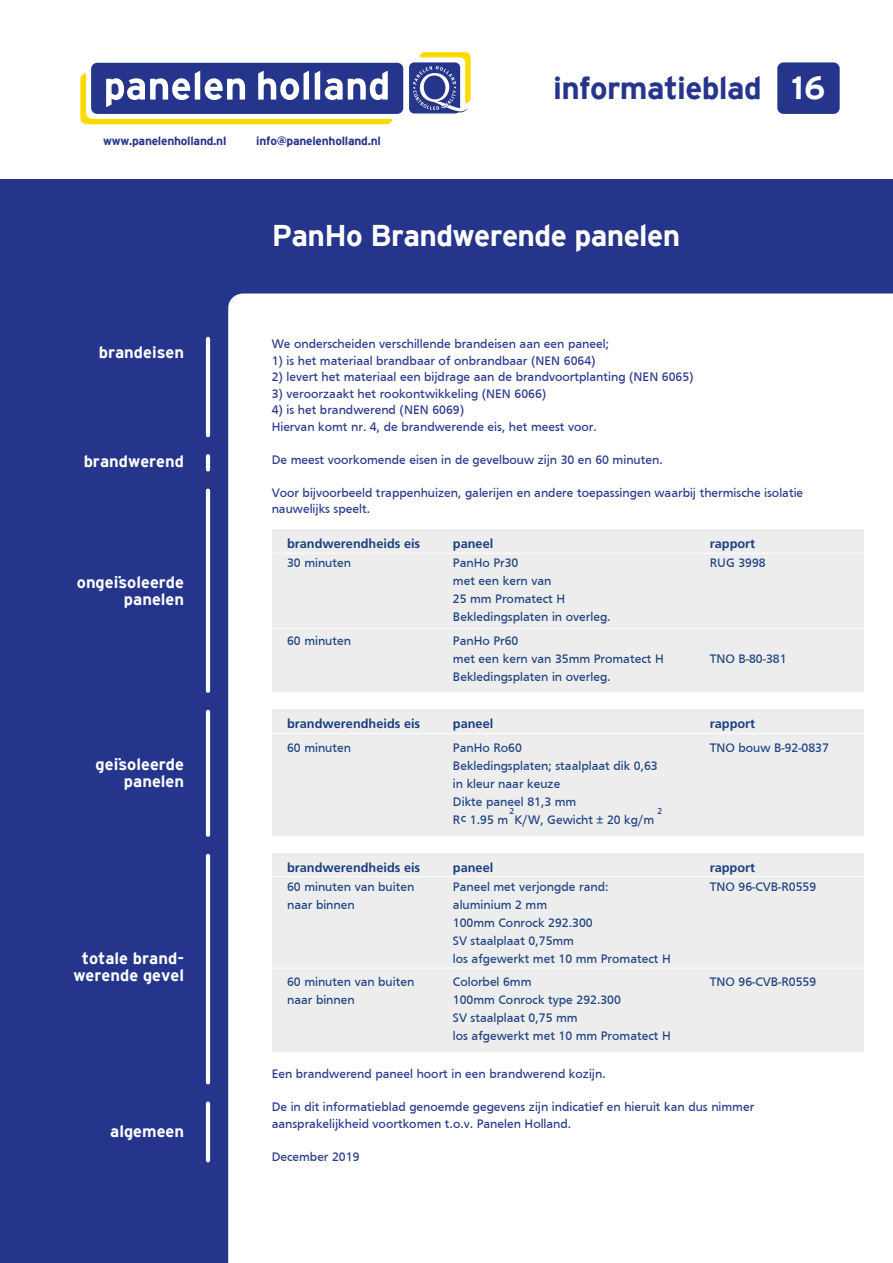
<style>
.page{position:relative;width:893px;height:1263px;background:#fff}
.page>*{position:absolute;margin:0;border:0;box-sizing:border-box;transform-origin:0 0}
.t1{font:700 32.1px "Interstate";color:#fff}
.t2{font:700 31.5px "Interstate";letter-spacing:-.02em;color:#26358c}
.t3{font:700 30px "Interstate";letter-spacing:-.02em;color:#fff}
.t4{font:700 16.5px/16.6px "Interstate";color:#fff;text-align:right}
.t5{font:12.75px/16.5px "Frutiger";color:#26358c}
.t6{font:12.75px/18px "Frutiger";color:#1a407f}
.t7{font:700 12.75px "Frutiger LT Std";color:#1a407f}
.t8{font:700 12px "Interstate";letter-spacing:-.02em;color:#26358c}
.t9{font:8.85px "Frutiger";color:#1a407f}
</style>
<div class="page">
<div style="left:0;top:178px;width:893px;height:1085px;background:#26358c"></div>
<div style="left:228px;top:293px;width:665px;height:970px;background:#fff"></div>
<div style="left:777px;top:62px;width:63px;height:52px;background:#26358c;border-radius:6px"></div>
<div style="left:91px;top:63px;width:312px;height:51px;background:#26358c;border-radius:6px"></div>
<svg style="left:80px;top:71px;width:312px;height:53px"></svg>
<div style="left:409px;top:62px;width:51px;height:51px;background:#26358c;border-radius:5px"></div>
<svg style="left:413px;top:52px;width:58px;height:60px"></svg>
<hr style="left:206px;top:489px;width:4px;height:204px;background:#fff;border-radius:2px">
<hr style="left:206px;top:337px;width:4px;height:100px;background:#fff;border-radius:2px">
<hr style="left:206px;top:710px;width:4px;height:127px;background:#fff;border-radius:2px">
<hr style="left:206px;top:454px;width:4px;height:18px;background:#fff;border-radius:2px">
<hr style="left:206px;top:1101px;width:4px;height:61px;background:#fff;border-radius:2px">
<hr style="left:206px;top:854px;width:4px;height:230px;background:#fff;border-radius:2px">
<div style="left:272px;top:530px;width:591px;height:162px;background:#ededed"></div>
<div style="left:272px;top:710px;width:591px;height:126px;background:#ededed"></div>
<div style="left:272px;top:854px;width:591px;height:198px;background:#ededed"></div>
<hr style="left:259px;top:628px;width:623px;height:1px;background:#fff">
<hr style="left:259px;top:733px;width:623px;height:1px;background:#fff">
<hr style="left:255px;top:553px;width:623px;height:1px;background:#fff">
<hr style="left:255px;top:876px;width:623px;height:1px;background:#fff">
<hr style="left:255px;top:968px;width:623px;height:1px;background:#fff">
<p class="t8" style="left:103px;top:134px;width:125px">www.panelenholland.nl</p>
<p class="t8" style="left:256px;top:134px;width:126px">info@panelenholland.nl</p>
<h2 class="t2" style="left:553px;top:70px;width:210px">informatieblad</h2>
<h3 class="t3" style="left:272px;top:218px;width:410px">PanHo Brandwerende panelen</h3>
<h1 class="t1" style="left:787px;top:69px;width:40px">16</h1>
<p class="t4" style="left:99px;top:343px;width:87px">brandeisen</p>
<p class="t4" style="left:84px;top:453px;width:102px">brandwerend</p>
<p class="t4" style="left:77px;top:574px;width:109px">ongeïsoleerde panelen</p>
<p class="t4" style="left:96px;top:756px;width:90px">geïsoleerde panelen</p>
<p class="t4" style="left:73px;top:950px;width:112px;text-align:center">totale brand&shy;werende gevel</p>
<p class="t4" style="left:110px;top:1123px;width:75px">algemeen</p>
<p class="t5" style="left:272px;top:335px;width:339px">We onderscheiden verschillende brandeisen aan een paneel;</p>
<p class="t5" style="left:272px;top:352px;width:326px">1) is het materiaal brandbaar of onbrandbaar (NEN 6064)</p>
<p class="t5" style="left:272px;top:368px;width:424px">2) levert het materiaal een bijdrage aan de brandvoortplanting (NEN 6065)</p>
<p class="t5" style="left:272px;top:385px;width:276px">3) veroorzaakt het rookontwikkeling (NEN 6066)</p>
<p class="t5" style="left:272px;top:401px;width:327px">4) is het brandwerend (NEN 6069)<br>Hiervan komt nr. 4, de brandwerende eis, het meest voor.</p>
<p class="t5" style="left:272px;top:451px;width:393px">De meest voorkomende eisen in de gevelbouw zijn 30 en 60 minuten.</p>
<p class="t5" style="left:272px;top:484px;width:533px">Voor bijvoorbeeld trappenhuizen, galerijen en andere toepassingen waarbij thermische isolatie nauwelijks speelt.</p>
<p class="t7" style="left:287px;top:536px;width:135px">brandwerendheids eis</p>
<p class="t7" style="left:453px;top:536px;width:42px">paneel</p>
<p class="t7" style="left:710px;top:536px;width:47px">rapport</p>
<p class="t6" style="left:287px;top:554px;width:66px">30 minuten</p>
<p class="t6" style="left:453px;top:554px;width:67px">PanHo Pr30</p>
<p class="t6" style="left:710px;top:554px;width:57px">RUG 3998</p>
<p class="t6" style="left:453px;top:572px;width:159px">met een kern van<br>25 mm Promatect H<br>Bekledingsplaten in overleg.</p>
<p class="t6" style="left:287px;top:632px;width:66px">60 minuten</p>
<p class="t6" style="left:453px;top:632px;width:212px">PanHo Pr60<br>met een kern van 35mm Promatect H</p>
<p class="t6" style="left:710px;top:650px;width:78px">TNO B-80-381</p>
<p class="t6" style="left:453px;top:668px;width:159px">Bekledingsplaten in overleg.</p>
<p class="t7" style="left:287px;top:716px;width:135px">brandwerendheids eis</p>
<p class="t7" style="left:453px;top:716px;width:42px">paneel</p>
<p class="t7" style="left:710px;top:716px;width:47px">rapport</p>
<p class="t6" style="left:287px;top:738px;width:66px">60 minuten</p>
<p class="t6" style="left:453px;top:738px;width:70px">PanHo Ro60</p>
<p class="t6" style="left:710px;top:738px;width:121px">TNO bouw B-92-0837</p>
<p class="t6" style="left:453px;top:756px;width:206px">Bekledingsplaten; staalplaat dik 0,63 in kleur naar keuze<br>Dikte paneel 81,3 mm<br>Rc 1.95 m</p>
<p class="t9" style="left:510px;top:805px;width:6px">2</p>
<p class="t9" style="left:658px;top:805px;width:6px">2</p>
<p class="t6" style="left:515px;top:810px;width:141px">K/W, Gewicht ± 20 kg/m</p>
<p class="t7" style="left:287px;top:860px;width:135px">brandwerendheids eis</p>
<p class="t7" style="left:453px;top:860px;width:42px">paneel</p>
<p class="t7" style="left:710px;top:860px;width:47px">rapport</p>
<p class="t6" style="left:287px;top:878px;width:129px">60 minuten van buiten</p>
<p class="t6" style="left:453px;top:878px;width:157px">Paneel met verjongde rand:</p>
<p class="t6" style="left:710px;top:878px;width:108px">TNO 96-CVB-R0559</p>
<p class="t6" style="left:287px;top:896px;width:69px">naar binnen</p>
<p class="t6" style="left:453px;top:896px;width:219px">aluminium 2 mm<br>100mm Conrock 292.300<br>SV staalplaat 0,75mm<br>los afgewerkt met 10 mm Promatect H</p>
<p class="t6" style="left:287px;top:972px;width:129px">60 minuten van buiten</p>
<p class="t6" style="left:453px;top:972px;width:80px">Colorbel 6mm</p>
<p class="t6" style="left:710px;top:972px;width:108px">TNO 96-CVB-R0559</p>
<p class="t6" style="left:287px;top:990px;width:69px">naar binnen</p>
<p class="t6" style="left:453px;top:990px;width:219px">100mm Conrock type 292.300<br>SV staalplaat 0,75 mm<br>los afgewerkt met 10 mm Promatect H</p>
<p class="t5" style="left:272px;top:1066px;width:336px">Een brandwerend paneel hoort in een brandwerend kozijn.</p>
<p class="t5" style="left:272px;top:1099px;width:484px">De in dit informatieblad genoemde gegevens zijn indicatief en hieruit kan dus nimmer aansprakelijkheid voortkomen t.o.v. Panelen Holland.</p>
<p class="t5" style="left:272px;top:1148px;width:89px">December 2019</p>
</div>
